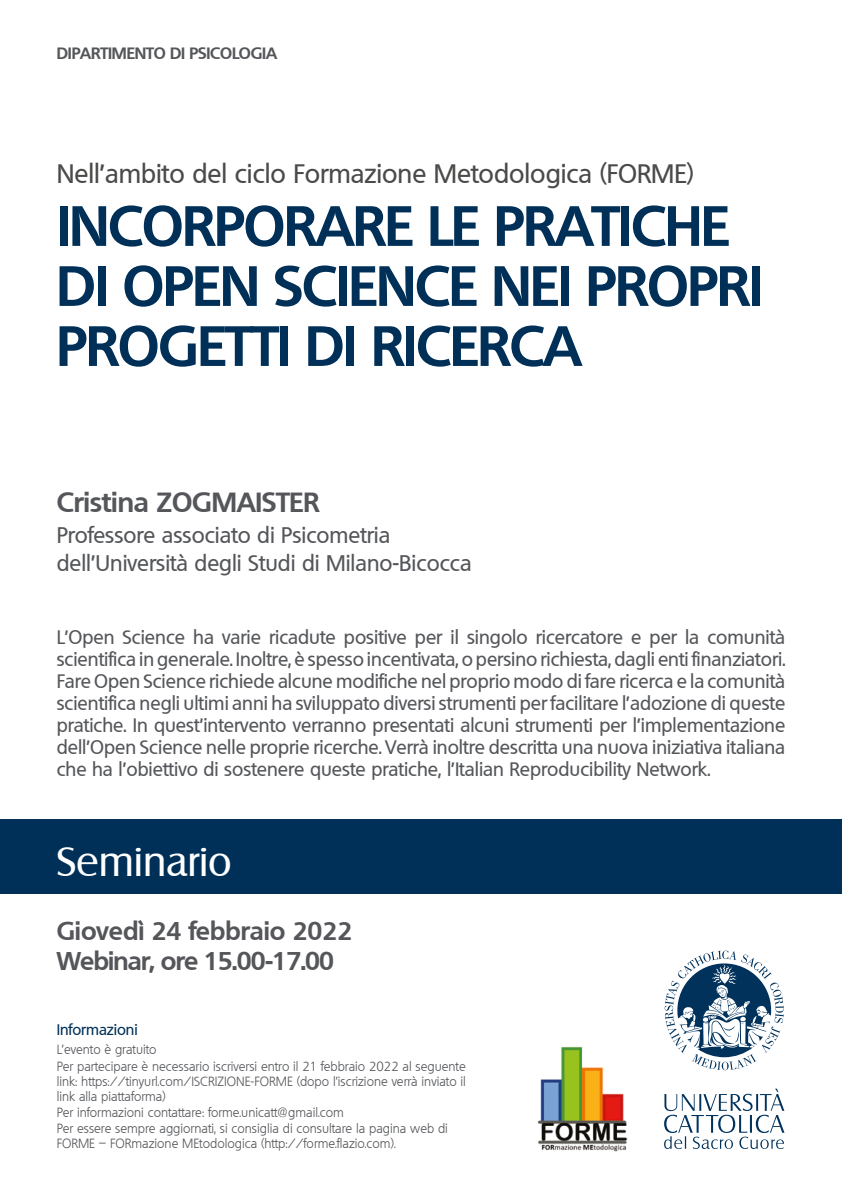
<style>
.page{position:relative;width:842px;height:1191px;background:#fff}
.page>*{position:absolute;margin:0;border:0;box-sizing:border-box;transform-origin:0 0}
.t1{font:700 55px/60px "Quebec";letter-spacing:-.015em;color:#003057}
.t2{font:40px "Salzburg";color:#fff}
.t3{font:700 27px "Quebec";color:#54565a}
.t4{font:500 26px "Quebec";color:#4a4a49}
.t5{font:700 25px/30px "Quebec";color:#54565a}
.t6{font:500 22px/28px "Quebec";color:#54565a}
.t7{font:500 19px/22px "Quebec";color:#54565a;text-align:justify}
.t8{font:700 16px "Quebec";letter-spacing:-.01em;color:#54565a}
.t9{font:500 15px "Quebec";color:#003057}
.t10{font:300 13px/16.4px "Quebec";color:#54565a}
</style>
<div class="page">
<div style="left:0;top:819px;width:842px;height:75px;background:#003057"></div>
<svg style="left:664px;top:950px;width:120px;height:120px"></svg>
<svg style="left:664px;top:1088px;width:120px;height:61px"></svg>
<img style="left:537px;top:1046px;width:91px;height:106px">
<p class="t8" style="left:57px;top:43px;width:222px">DIPARTIMENTO DI PSICOLOGIA</p>
<h3 class="t4" style="left:57px;top:157px;width:639px">Nell’ambito del ciclo Formazione Metodologica (FORME)</h3>
<h1 class="t1" style="left:57px;top:194px;width:707px">INCORPORARE LE PRATICHE<br>DI OPEN SCIENCE NEI PROPRI<br>PROGETTI DI RICERCA</h1>
<h3 class="t3" style="left:57px;top:485px;width:264px">Cristina ZOGMAISTER</h3>
<p class="t6" style="left:57px;top:521px;width:416px">Professore associato di Psicometria dell’Università degli Studi di Milano-Bicocca</p>
<p class="t7" style="left:57px;top:626px;width:730px">L’Open Science ha varie ricadute positive per il singolo ricercatore e per la comunità scientifica in generale. Inoltre, è spesso incentivata, o persino richiesta, dagli enti finanziatori.<br>Fare Open Science richiede alcune modifiche nel proprio modo di fare ricerca e la comunità scientifica negli ultimi anni ha sviluppato diversi strumenti per facilitare l’adozione di queste pratiche. In quest’intervento verranno presentati alcuni strumenti per l’implementazione dell’Open Science nelle proprie ricerche. Verrà inoltre descritta una nuova iniziativa italiana che ha l’obiettivo di sostenere queste pratiche, l’Italian Reproducibility Network.</p>
<h2 class="t2" style="left:57px;top:837px;width:177px">Seminario</h2>
<h3 class="t5" style="left:57px;top:915px;width:297px">Giovedì 24 febbraio 2022<br>Webinar, ore 15.00-17.00</h3>
<p class="t9" style="left:57px;top:1019px;width:83px">Informazioni</p>
<p class="t10" style="left:57px;top:1041px;width:411px">L’evento è gratuito<br>Per partecipare è necessario iscriversi entro il 21 febbraio 2022 al seguente</p>
<p class="t10" style="left:57px;top:1073px;width:411px;line-height:15px">link: https://tinyurl.com/ISCRIZIONE-FORME (dopo l’iscrizione verrà inviato il link alla piattaforma)</p>
<p class="t10" style="left:57px;top:1104px;width:393px">Per informazioni contattare: forme.unicatt@gmail.com<br>Per essere sempre aggiornati, si consiglia di consultare la pagina web di</p>
<p class="t10" style="left:57px;top:1135px;width:340px">FORME – FORmazione MEtodologica (http://forme.flazio.com).</p>
</div>
